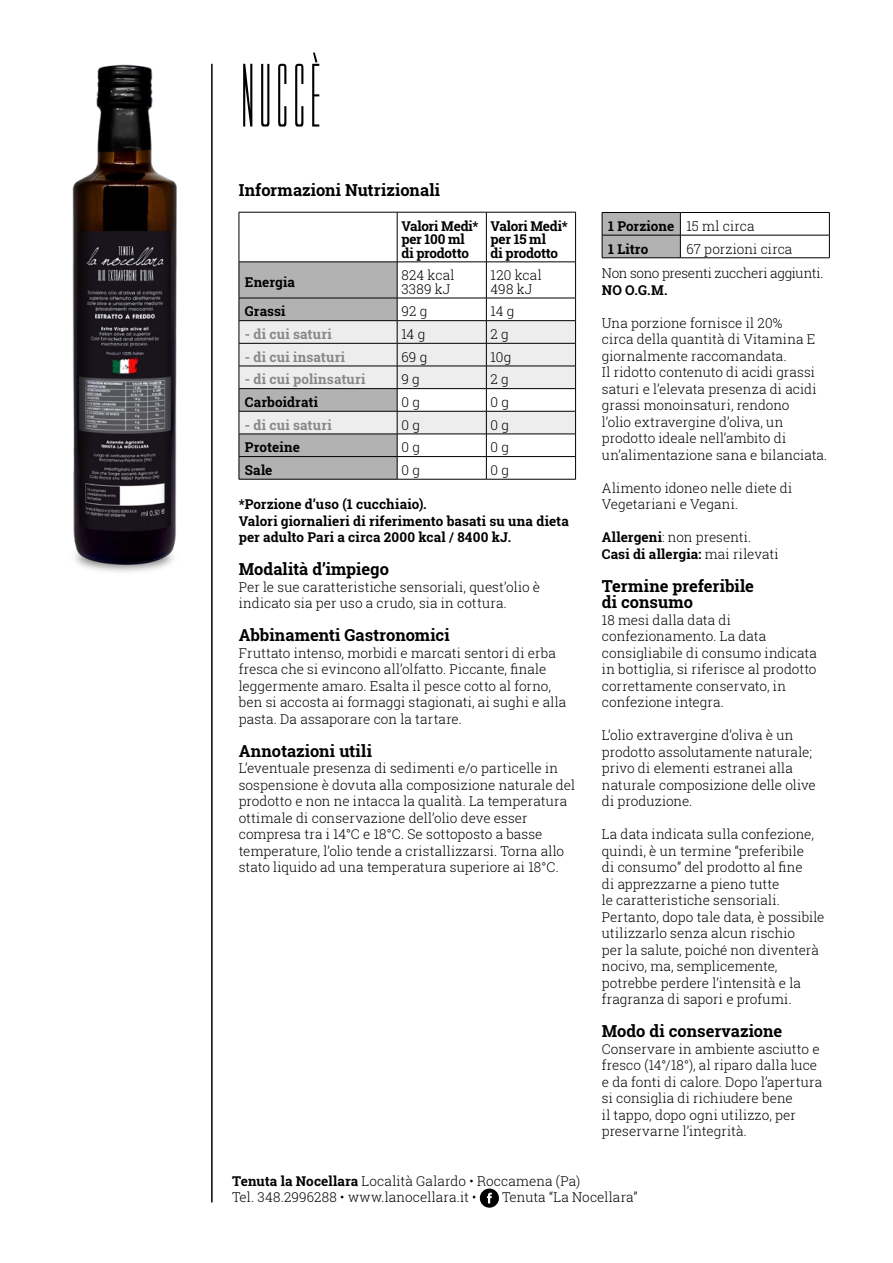
<style>
.page{position:relative;width:893px;height:1263px;background:#fff}
.page>*{position:absolute;margin:0;border:0;box-sizing:border-box;transform-origin:0 0}
.t1{font:90px "Movie Letters";color:#000}
.t2{font:700 16.5px/16.5px "Roboto Slab";color:#000}
.t3{font:300 13.5px/16.5px "Roboto Slab";letter-spacing:.005em;color:#000}
.t4{font:700 13.5px/16.5px "Roboto Slab";letter-spacing:.005em;color:#000}
.t5{font:700 13.5px/13.5px "Roboto Slab";letter-spacing:-.02em;color:#000}
.t6{font:700 13.5px "Roboto Slab";letter-spacing:.015em;color:#878787}
.t7{font:300 13.5px/24.8px "Roboto Slab";letter-spacing:-.02em;color:#000}
.s1{font-weight:300}
.s2{font-weight:700}
</style>
<div class="page">
<img style="left:72px;top:64px;width:105px;height:508px">
<hr style="left:211px;top:64px;width:2px;height:1138px;background:#000">
<hr style="left:239px;top:212px;width:158px;height:1px;background:#000">
<hr style="left:239px;top:212px;width:1px;height:50px;background:#000">
<hr style="left:397px;top:212px;width:89px;height:1px;background:#000">
<hr style="left:397px;top:212px;width:1px;height:50px;background:#000">
<hr style="left:486px;top:212px;width:90px;height:1px;background:#000">
<hr style="left:486px;top:212px;width:1px;height:50px;background:#000">
<hr style="left:575px;top:212px;width:1px;height:50px;background:#000">
<svg style="left:239px;top:262px;width:337px;height:217px"></svg>
<hr style="left:239px;top:479px;width:158px;height:1px;background:#000">
<hr style="left:397px;top:479px;width:89px;height:1px;background:#000">
<hr style="left:486px;top:479px;width:90px;height:1px;background:#000">
<hr style="left:680px;top:212px;width:150px;height:1px;background:#000">
<hr style="left:680px;top:235px;width:150px;height:1px;background:#000">
<svg style="left:602px;top:212px;width:79px;height:46px;background:#a5a4a4"></svg>
<svg style="left:829px;top:213px;width:1px;height:45px"></svg>
<hr style="left:602px;top:258px;width:78px;height:1px;background:#000">
<hr style="left:680px;top:258px;width:150px;height:1px;background:#000">
<svg style="left:480px;top:1188px;width:19px;height:20px"></svg>
<h1 class="t1" style="left:239px;top:52px;width:86px">NUCCÈ</h1>
<p class="t2" style="left:239px;top:181px;width:203px">Informazioni Nutrizionali</p>
<p class="t5" style="left:401px;top:219px;width:79px">Valori Medi* per 100 ml di prodotto</p>
<p class="t5" style="left:491px;top:219px;width:79px">Valori Medi* per 15 ml<br>di prodotto</p>
<p class="t4" style="left:245px;top:274px;width:52px">Energia</p>
<p class="t3" style="left:401px;top:268px;width:55px;line-height:13.5px">824 kcal<br>3389 kJ</p>
<p class="t3" style="left:491px;top:268px;width:53px;line-height:13.5px">120 kcal<br>498 kJ</p>
<p class="t4" style="left:245px;top:303px;width:42px">Grassi</p>
<p class="t3" style="left:401px;top:303px;width:27px">92 g</p>
<p class="t3" style="left:491px;top:303px;width:25px">14 g</p>
<p class="t6" style="left:245px;top:325px;width:88px">- di cui saturi</p>
<p class="t3" style="left:401px;top:326px;width:25px">14 g</p>
<p class="t3" style="left:491px;top:326px;width:20px">2 g</p>
<p class="t6" style="left:245px;top:348px;width:102px">- di cui insaturi</p>
<p class="t3" style="left:401px;top:348px;width:27px">69 g</p>
<p class="t3" style="left:491px;top:348px;width:22px">10g</p>
<p class="t6" style="left:245px;top:370px;width:122px">- di cui polinsaturi</p>
<p class="t3" style="left:401px;top:371px;width:20px">9 g</p>
<p class="t3" style="left:491px;top:371px;width:20px">2 g</p>
<p class="t4" style="left:245px;top:394px;width:75px">Carboidrati</p>
<p class="t3" style="left:401px;top:394px;width:20px">0 g</p>
<p class="t3" style="left:491px;top:394px;width:20px">0 g</p>
<p class="t6" style="left:245px;top:415px;width:88px">- di cui saturi</p>
<p class="t3" style="left:401px;top:416px;width:20px">0 g</p>
<p class="t3" style="left:491px;top:416px;width:20px">0 g</p>
<p class="t4" style="left:245px;top:439px;width:56px">Proteine</p>
<p class="t3" style="left:401px;top:439px;width:20px">0 g</p>
<p class="t3" style="left:491px;top:439px;width:20px">0 g</p>
<p class="t4" style="left:245px;top:462px;width:29px">Sale</p>
<p class="t3" style="left:401px;top:461px;width:20px">0 g</p>
<p class="t3" style="left:491px;top:461px;width:20px">0 g</p>
<p class="t4" style="left:239px;top:496px;width:332px">*Porzione d’uso (1 cucchiaio).<br>Valori giornalieri di riferimento basati su una dieta per adulto Pari a circa 2000 kcal / 8400 kJ.</p>
<p class="t2" style="left:239px;top:561px;width:152px">Modalità d’impiego</p>
<p class="t3" style="left:239px;top:578px;width:303px">Per le sue caratteristiche sensoriali, quest’olio è indicato sia per uso a crudo, sia in cottura.</p>
<p class="t2" style="left:239px;top:627px;width:212px">Abbinamenti Gastronomici</p>
<p class="t3" style="left:239px;top:644px;width:329px">Fruttato intenso, morbidi e marcati sentori di erba fresca che si evincono all’olfatto. Piccante, finale leggermente amaro. Esalta il pesce cotto al forno, ben si accosta ai formaggi stagionati, ai sughi e alla pasta. Da assaporare con la tartare.</p>
<p class="t2" style="left:239px;top:742px;width:135px">Annotazioni utili</p>
<p class="t3" style="left:239px;top:760px;width:338px">L’eventuale presenza di sedimenti e/o particelle in sospensione è dovuta alla composizione naturale del prodotto e non ne intacca la qualità. La temperatura ottimale di conservazione dell’olio deve esser compresa tra i 14°C e 18°C. Se sottoposto a basse temperature, l’olio tende a cristallizzarsi. Torna allo stato liquido ad una temperatura superiore ai 18°C.</p>
<p class="t4" style="left:608px;top:214px;width:148px;line-height:22.6px">1 Porzione <span class="s1">15 ml circa<br></span>1 Litro</p>
<p class="t7" style="left:602px;top:236px;width:223px;text-indent:84px">67 porzioni circa<br>Non sono presenti zuccheri aggiunti.</p>
<p class="t4" style="left:602px;top:281px;width:67px">NO O.G.M.</p>
<p class="t3" style="left:602px;top:314px;width:227px">Una porzione fornisce il 20%<br>circa della quantità di Vitamina E giornalmente raccomandata.<br>Il ridotto contenuto di acidi grassi saturi e l’elevata presenza di acidi grassi monoinsaturi, rendono<br>l’olio extravergine d’oliva, un prodotto ideale nell’ambito di un’alimentazione sana e bilanciata.</p>
<p class="t3" style="left:602px;top:479px;width:192px">Alimento idoneo nelle diete di<br>Vegetariani e Vegani.</p>
<p class="t4" style="left:602px;top:529px;width:178px">Allergeni<span class="s1">: non presenti.<br></span>Casi di allergia: <span class="s1">mai rilevati</span></p>
<p class="t2" style="left:602px;top:577px;width:154px">Termine preferibile di consumo</p>
<p class="t3" style="left:602px;top:611px;width:216px">18 mesi dalla data di confezionamento. La data consigliabile di consumo indicata in bottiglia, si riferisce al prodotto correttamente conservato, in confezione integra.</p>
<p class="t3" style="left:602px;top:727px;width:215px">L’olio extravergine d’oliva è un prodotto assolutamente naturale; privo di elementi estranei alla naturale composizione delle olive di produzione.</p>
<p class="t3" style="left:602px;top:826px;width:224px">La data indicata sulla confezione, quindi, è un termine “preferibile<br>di consumo” del prodotto al fine<br>di apprezzarne a pieno tutte<br>le caratteristiche sensoriali.<br>Pertanto, dopo tale data, è possibile utilizzarlo senza alcun rischio<br>per la salute, poiché non diventerà nocivo, ma, semplicemente, potrebbe perdere l’intensità e la fragranza di sapori e profumi.</p>
<p class="t2" style="left:602px;top:1023px;width:182px">Modo di conservazione</p>
<p class="t3" style="left:602px;top:1040px;width:222px">Conservare in ambiente asciutto e fresco (14°/18°), al riparo dalla luce e da fonti di calore. Dopo l’apertura si consiglia di richiudere bene<br>il tappo, dopo ogni utilizzo, per preservarne l’integrità.</p>
<p class="t3" style="left:232px;top:1172px;width:349px"><span class="s2">Tenuta la Nocellara</span> Località Galardo • Roccamena (Pa)<br>Tel. 348.2996288 • www.lanocellara.it •</p>
<p class="t3" style="left:502px;top:1189px;width:137px">Tenuta “La Nocellara”</p>
</div>
